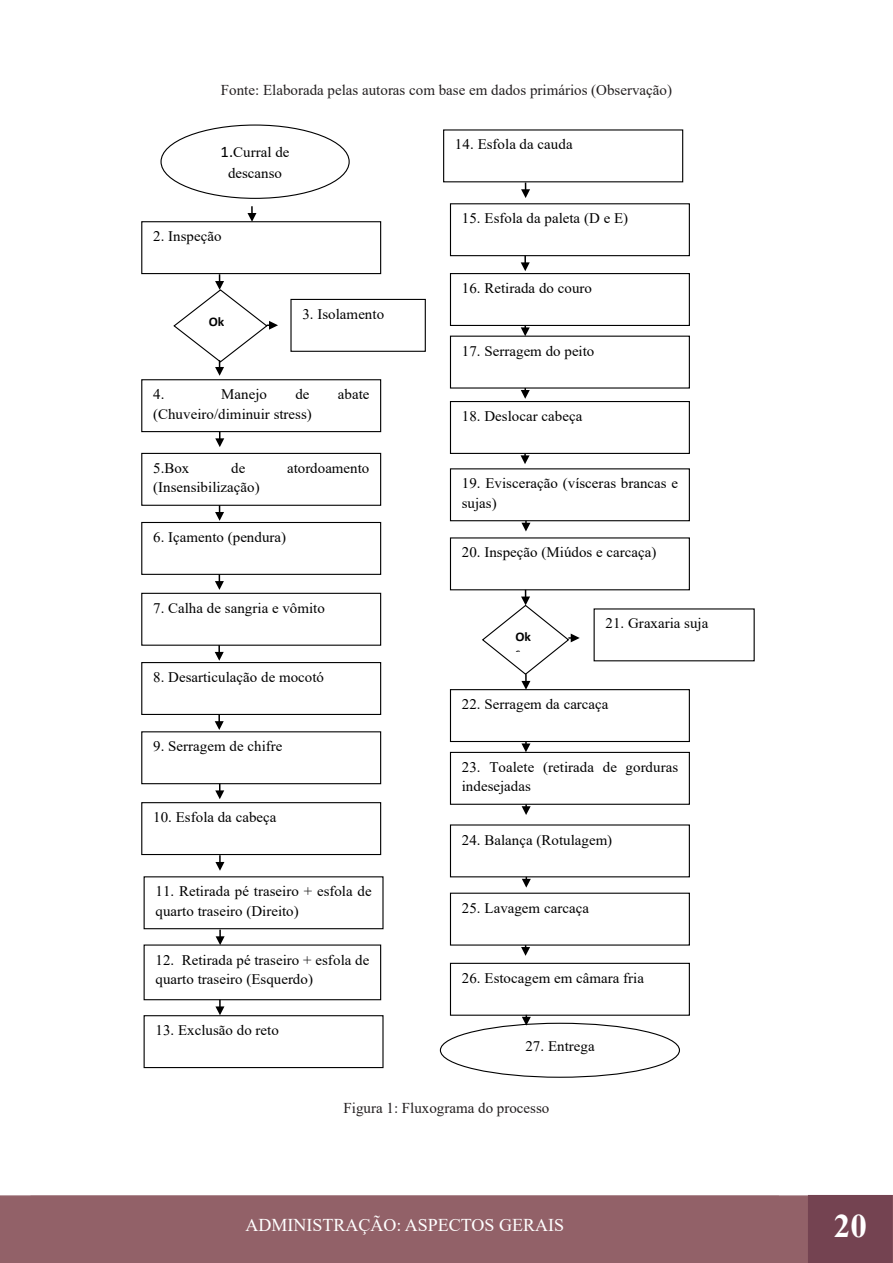
<style>
.page{position:relative;width:893px;height:1263px;background:#fff}
.page>*{position:absolute;margin:0;border:0;box-sizing:border-box;transform-origin:0 0}
.t1{font:700 33px "Times New Roman";color:#fff}
.t2{font:18px "Times New Roman";color:#fff}
.t3{font:15px "Times New Roman";color:#231f20}
.t4{font:14.55px/19.4px "Times New Roman";color:#000}
.t5{font:700 13.2px/16.2px "Calibri";color:#000}
.s1{font-family:"Calibri";font-size:16.2px}
.s2{font-weight:400}
</style>
<div class="page">
<div style="left:0;top:1195px;width:810px;height:68px;background:#926168;border:2px solid #926168"></div>
<div style="left:809px;top:1196px;width:83px;height:66px;background:#744351"></div>
<div style="left:808px;top:1195px;width:85px;height:68px;border:2px solid #744351"></div>
<svg style="left:892px;top:1195px;width:1px;height:68px"></svg>
<div style="left:141px;top:221px;width:240px;height:53px;border:1px solid #000"></div>
<div style="left:290px;top:299px;width:136px;height:53px;border:1px solid #000"></div>
<div style="left:141px;top:379px;width:240px;height:53px;border:1px solid #000"></div>
<div style="left:141px;top:453px;width:240px;height:53px;border:1px solid #000"></div>
<div style="left:141px;top:522px;width:240px;height:53px;border:1px solid #000"></div>
<div style="left:141px;top:593px;width:240px;height:53px;border:1px solid #000"></div>
<div style="left:141px;top:662px;width:240px;height:53px;border:1px solid #000"></div>
<div style="left:141px;top:731px;width:240px;height:53px;border:1px solid #000"></div>
<div style="left:141px;top:802px;width:240px;height:53px;border:1px solid #000"></div>
<div style="left:144px;top:876px;width:240px;height:53px;border:1px solid #000"></div>
<div style="left:144px;top:944px;width:237px;height:56px;border:1px solid #000"></div>
<div style="left:144px;top:1015px;width:240px;height:53px;border:1px solid #000"></div>
<div style="left:450px;top:203px;width:240px;height:53px;border:1px solid #000"></div>
<div style="left:450px;top:273px;width:240px;height:53px;border:1px solid #000"></div>
<div style="left:450px;top:401px;width:240px;height:53px;border:1px solid #000"></div>
<div style="left:450px;top:468px;width:240px;height:53px;border:1px solid #000"></div>
<div style="left:450px;top:689px;width:240px;height:53px;border:1px solid #000"></div>
<div style="left:450px;top:752px;width:240px;height:53px;border:1px solid #000"></div>
<div style="left:450px;top:963px;width:240px;height:53px;border:1px solid #000"></div>
<div style="left:440px;top:1023px;width:240px;height:55px;border:1px solid #000;border-radius:50%"></div>
<svg style="left:247px;top:206px;width:9px;height:16px"></svg>
<svg style="left:215px;top:432px;width:9px;height:15px"></svg>
<svg style="left:215px;top:505px;width:9px;height:16px"></svg>
<svg style="left:215px;top:574px;width:9px;height:16px"></svg>
<svg style="left:215px;top:645px;width:9px;height:16px"></svg>
<svg style="left:215px;top:714px;width:9px;height:16px"></svg>
<svg style="left:215px;top:784px;width:9px;height:15px"></svg>
<svg style="left:215px;top:855px;width:9px;height:16px"></svg>
<svg style="left:216px;top:929px;width:9px;height:16px"></svg>
<svg style="left:215px;top:1000px;width:9px;height:15px"></svg>
<svg style="left:521px;top:183px;width:9px;height:15px"></svg>
<svg style="left:521px;top:325px;width:9px;height:11px"></svg>
<svg style="left:521px;top:256px;width:9px;height:15px"></svg>
<svg style="left:521px;top:388px;width:9px;height:11px"></svg>
<svg style="left:521px;top:453px;width:9px;height:11px"></svg>
<svg style="left:521px;top:521px;width:9px;height:10px"></svg>
<svg style="left:521px;top:741px;width:9px;height:11px"></svg>
<svg style="left:522px;top:804px;width:9px;height:11px"></svg>
<svg style="left:522px;top:1015px;width:9px;height:10px"></svg>
<svg style="left:522px;top:877px;width:9px;height:11px"></svg>
<svg style="left:521px;top:945px;width:9px;height:11px"></svg>
<svg style="left:173px;top:274px;width:105px;height:102px"></svg>
<svg style="left:481px;top:590px;width:99px;height:100px"></svg>
<p class="t3" style="left:221px;top:80px;width:453px">Fonte: Elaborada pelas autoras com base em dados primários (Observação)</p>
<p class="t4" style="left:221px;top:141px;width:70px;line-height:21.1px;text-align:center"><span class="s1">1.</span>Curral de descanso</p>
<p class="t4" style="left:153px;top:226px;width:70px">2. Inspeção</p>
<p class="t5" style="left:209px;top:313px;width:17px">Ok</p>
<p class="t4" style="left:302px;top:304px;width:83px">3. Isolamento</p>
<p class="t4" style="left:153px;top:384px;width:13px">4.</p>
<p class="t4" style="left:221px;top:384px;width:47px">Manejo</p>
<p class="t4" style="left:295px;top:384px;width:16px">de</p>
<p class="t4" style="left:338px;top:384px;width:33px">abate</p>
<p class="t4" style="left:153px;top:404px;width:160px">(Chuveiro/diminuir stress)</p>
<p class="t4" style="left:153px;top:458px;width:38px">5.Box</p>
<p class="t4" style="left:231px;top:458px;width:16px">de</p>
<p class="t4" style="left:287px;top:458px;width:84px">atordoamento</p>
<p class="t4" style="left:153px;top:477px;width:108px">(Insensibilização)</p>
<p class="t4" style="left:153px;top:527px;width:134px">6. Içamento (pendura)</p>
<p class="t4" style="left:153px;top:598px;width:173px">7. Calha de sangria e vômito</p>
<p class="t4" style="left:153px;top:667px;width:172px">8. Desarticulação de mocotó</p>
<p class="t4" style="left:153px;top:736px;width:131px">9. Serragem de chifre</p>
<p class="t4" style="left:153px;top:807px;width:125px">10. Esfola da cabeça</p>
<p class="t4" style="left:155px;top:881px;width:218px">11. Retirada pé traseiro + esfola de quarto traseiro (Direito)</p>
<p class="t4" style="left:155px;top:949px;width:215px">12. Retirada pé traseiro + esfola de quarto traseiro (Esquerdo)</p>
<p class="t4" style="left:155px;top:1020px;width:125px">13. Exclusão do reto</p>
<p class="t4" style="left:455px;top:134px;width:119px">14. Esfola da cauda</p>
<p class="t4" style="left:462px;top:208px;width:168px">15. Esfola da paleta (D e E)</p>
<p class="t4" style="left:462px;top:278px;width:132px">16. Retirada do couro</p>
<p class="t4" style="left:462px;top:341px;width:134px">17. Serragem do peito</p>
<p class="t4" style="left:462px;top:406px;width:122px">18. Deslocar cabeça</p>
<p class="t4" style="left:462px;top:473px;width:218px">19. Evisceração (vísceras brancas e sujas)</p>
<p class="t4" style="left:462px;top:542px;width:196px">20. Inspeção (Miúdos e carcaça)</p>
<p class="t5" style="left:515px;top:628px;width:17px">Ok <span class="s2">s</span></p>
<p class="t4" style="left:605px;top:613px;width:104px">21. Graxaria suja</p>
<p class="t4" style="left:462px;top:694px;width:148px">22. Serragem da carcaça</p>
<p class="t4" style="left:462px;top:757px;width:218px">23. Toalete (retirada de gorduras indesejadas</p>
<p class="t4" style="left:462px;top:829px;width:152px">24. Balança (Rotulagem)</p>
<p class="t4" style="left:462px;top:898px;width:129px">25. Lavagem carcaça</p>
<p class="t4" style="left:462px;top:968px;width:184px">26. Estocagem em câmara fria</p>
<p class="t4" style="left:525px;top:1036px;width:71px">27. Entrega</p>
<p class="t3" style="left:344px;top:1097px;width:207px">Figura 1: Fluxograma do processo</p>
<p class="t2" style="left:245px;top:1212px;width:320px">ADMINISTRAÇÃO: ASPECTOS GERAIS</p>
<h1 class="t1" style="left:834px;top:1202px;width:34px">20</h1>
</div>
